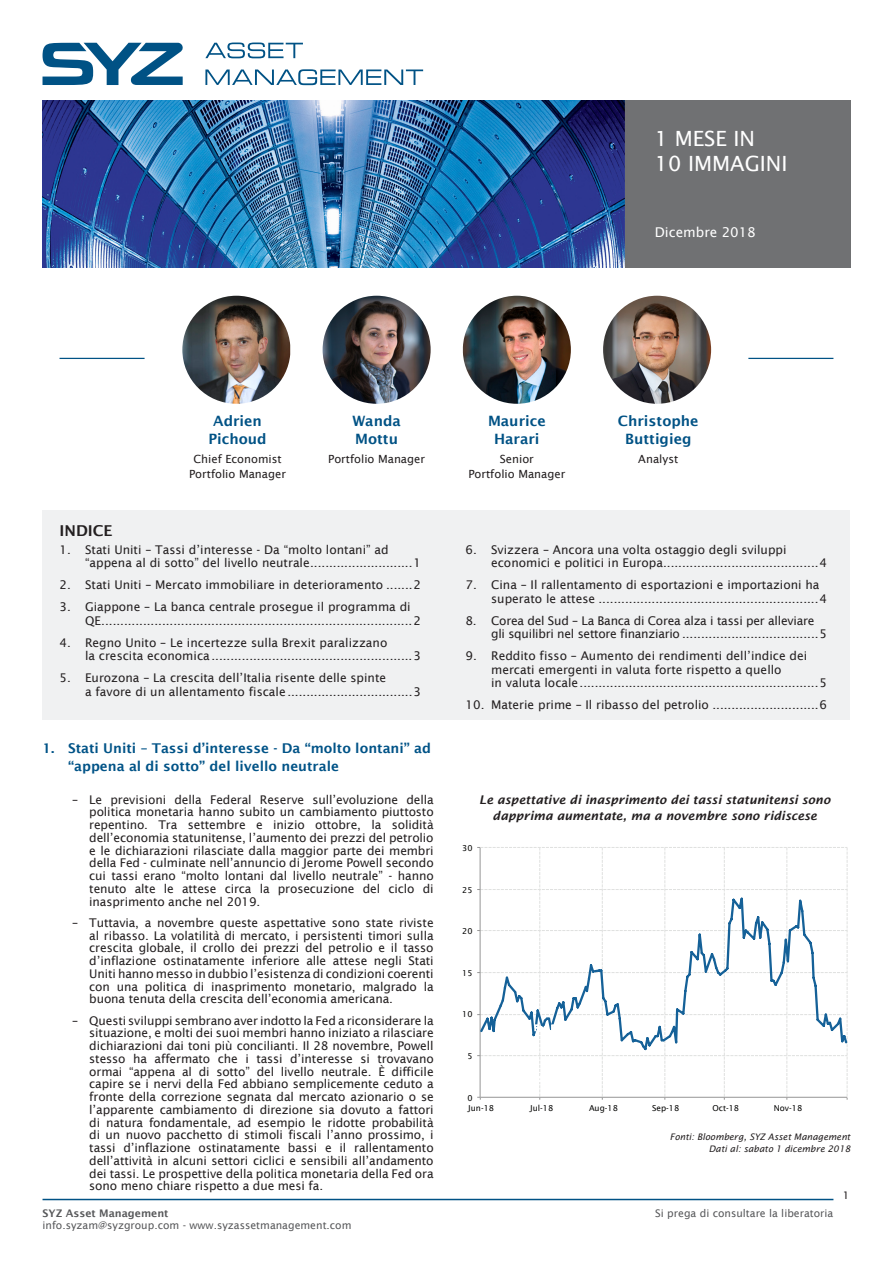
<style>
.page{position:relative;width:893px;height:1263px;background:#fff}
.page>*{position:absolute;margin:0;border:0;box-sizing:border-box;transform-origin:0 0}
.t1{font:21px/25.2px "Lucida Sans";color:#fff}
.t2{font:600 15px "Lucida Sans";color:#231f20}
.t3{font:600 14.25px/18px "Lucida Sans";color:#005285;text-align:center}
.t4{font:600 13.5px/18px "Lucida Sans";color:#005387}
.t5{font:13.5px "Lucida Sans";color:#fff}
.t6{font:12px/12.8px "Lucida Sans";color:#231f20}
.t7{font:12px/13.5px "Lucida Sans";letter-spacing:-.02em;color:#231f20}
.Graph_TITLES{font:italic 600 12px/16.5px "Lucida Sans";color:#231f20;text-align:center}
.t8{font:11.25px "Lucida Sans";color:#231f20}
.t9{font:10.5px "Lucida Sans";color:#57585a}
.t10{font:600 10.5px "Lucida Sans";color:#57585a}
.t11{font:10.5px "Lucida Sans";color:#231f20}
.Source_data{font:italic 9px "Lucida Sans";color:#231f20}
.t12{font:8.25px "Lucida Sans";color:#050504}
</style>
<div class="page">
<svg style="left:205px;top:43px;width:98px;height:15px"></svg>
<svg style="left:205px;top:69px;width:218px;height:16px"></svg>
<svg style="left:43px;top:43px;width:140px;height:42px"></svg>
<img style="left:43px;top:100px;width:807px;height:168px">
<hr style="left:43px;top:1199px;width:790px;height:1px;background:#005285">
<div style="left:43px;top:510px;width:807px;height:210px;background:#f0f1f2"></div>
<svg style="left:477px;top:847px;width:371px;height:253px"></svg>
<hr style="left:748px;top:358px;width:85px;height:1px;background:#005285">
<hr style="left:60px;top:358px;width:85px;height:1px;background:#005285">
<img style="left:182px;top:296px;width:108px;height:108px;border-radius:53px">
<img style="left:603px;top:296px;width:108px;height:108px;border-radius:54px">
<img style="left:323px;top:296px;width:108px;height:108px;border-radius:54px">
<img style="left:463px;top:296px;width:108px;height:108px;border-radius:53px">
<h1 class="t1" style="left:655px;top:126px;width:134px">1 MESE IN<br>10 IMMAGINI</h1>
<p class="t5" style="left:655px;top:224px;width:102px">Dicembre 2018</p>
<p class="t2" style="left:60px;top:522px;width:55px">INDICE</p>
<p class="t3" style="left:208px;top:412px;width:60px">Adrien<br>Pichoud</p>
<p class="t8" style="left:193px;top:453px;width:90px">Chief Economist</p>
<p class="t8" style="left:189px;top:468px;width:98px">Portfolio Manager</p>
<p class="t3" style="left:352px;top:412px;width:50px;text-align:left">Wanda<br>Mottu</p>
<p class="t8" style="left:328px;top:453px;width:98px">Portfolio Manager</p>
<p class="t6" style="left:85px;top:542px;width:337px;line-height:13.5px;text-indent:-26px">1. Stati Uniti – Tassi d’interesse - Da “molto lontani” ad “appena al di sotto” del livello neutrale...........................1</p>
<p class="t6" style="left:60px;top:578px;width:363px">2. Stati Uniti – Mercato immobiliare in deterioramento .......2</p>
<p class="t6" style="left:85px;top:600px;width:337px;line-height:13.5px;text-indent:-26px">3. Giappone – La banca centrale prosegue il programma di<br>QE..................................................................................2</p>
<p class="t6" style="left:85px;top:635px;width:337px;line-height:13.5px;text-indent:-26px">4. Regno Unito – Le incertezze sulla Brexit paralizzano<br>la crescita economica.....................................................3</p>
<p class="t6" style="left:85px;top:671px;width:337px;line-height:13.5px;text-indent:-26px">5. Eurozona – La crescita dell’Italia risente delle spinte<br>a favore di un allentamento fiscale.................................3</p>
<p class="t4" style="left:68px;top:739px;width:365px;text-indent:-26px">1. Stati Uniti – Tassi d’interesse - Da “molto lontani” ad “appena al di sotto” del livello neutrale</p>
<p class="t6" style="left:89px;top:793px;width:346px;text-align:justify;text-indent:-17px">– Le previsioni della Federal Reserve sull’evoluzione della politica monetaria hanno subito un cambiamento piuttosto repentino. Tra settembre e inizio ottobre, la solidità dell’economia statunitense, l’aumento dei prezzi del petrolio e le dichiarazioni rilasciate dalla maggior parte dei membri della Fed - culminate nell’annuncio di Jerome Powell secondo cui tassi erano “molto lontani dal livello neutrale” - hanno tenuto alte le attese circa la prosecuzione del ciclo di inasprimento anche nel 2019.</p>
<p class="t6" style="left:89px;top:916px;width:346px;text-align:justify;text-indent:-17px">– Tuttavia, a novembre queste aspettative sono state riviste al ribasso. La volatilità di mercato, i persistenti timori sulla crescita globale, il crollo dei prezzi del petrolio e il tasso d’inflazione ostinatamente inferiore alle attese negli Stati Uniti hanno messo in dubbio l’esistenza di condizioni coerenti con una politica di inasprimento monetario, malgrado la buona tenuta della crescita dell’economia americana.</p>
<p class="t6" style="left:89px;top:1014px;width:346px;text-align:justify;text-indent:-17px">– Questi sviluppi sembrano aver indotto la Fed a riconsiderare la situazione, e molti dei suoi membri hanno iniziato a rilasciare dichiarazioni dai toni più concilianti. Il 28 novembre, Powell stesso ha affermato che i tassi d’interesse si trovavano ormai “appena al di sotto” del livello neutrale. È difficile capire se i nervi della Fed abbiano semplicemente ceduto a fronte della correzione segnata dal mercato azionario o se l’apparente cambiamento di direzione sia dovuto a fattori di natura fondamentale, ad esempio le ridotte probabilità di un nuovo pacchetto di stimoli fiscali l’anno prossimo, i tassi d’inflazione ostinatamente bassi e il rallentamento dell’attività in alcuni settori ciclici e sensibili all’andamento dei tassi. Le prospettive della politica monetaria della Fed ora sono meno chiare rispetto a due mesi fa.</p>
<p class="t3" style="left:488px;top:412px;width:59px">Maurice<br>Harari</p>
<p class="t8" style="left:500px;top:453px;width:36px">Senior</p>
<p class="t8" style="left:468px;top:468px;width:98px">Portfolio Manager</p>
<p class="t3" style="left:618px;top:412px;width:82px">Christophe<br>Buttigieg</p>
<p class="t8" style="left:638px;top:453px;width:42px">Analyst</p>
<p class="t6" style="left:491px;top:542px;width:337px;line-height:13.5px;text-indent:-26px">6. Svizzera – Ancora una volta ostaggio degli sviluppi economici e politici in Europa.........................................4</p>
<p class="t6" style="left:491px;top:578px;width:337px;line-height:13.5px;text-indent:-26px">7. Cina – Il rallentamento di esportazioni e importazioni ha superato le attese ..........................................................4</p>
<p class="t7" style="left:491px;top:613px;width:337px;text-indent:-26px">8. Corea del Sud – La Banca di Corea alza i tassi per alleviare gli squilibri nel settore finanziario ....................................5</p>
<p class="t6" style="left:491px;top:649px;width:337px;line-height:13.5px;text-indent:-26px">9. Reddito fisso – Aumento dei rendimenti dell’indice dei mercati emergenti in valuta forte rispetto a quello<br>in valuta locale...............................................................5</p>
<p class="t6" style="left:466px;top:698px;width:363px">10. Materie prime – Il ribasso del petrolio ............................6</p>
<p class="Graph_TITLES" style="left:479px;top:791px;width:353px">Le aspettative di inasprimento dei tassi statunitensi sono dapprima aumentate, ma a novembre sono ridiscese</p>
<p class="t12" style="left:462px;top:843px;width:12px">30</p>
<p class="t12" style="left:462px;top:885px;width:12px">25</p>
<p class="t12" style="left:462px;top:926px;width:12px">20</p>
<p class="t12" style="left:462px;top:968px;width:12px">15</p>
<p class="t12" style="left:462px;top:1010px;width:12px">10</p>
<p class="t12" style="left:467px;top:1051px;width:7px">5</p>
<p class="t12" style="left:467px;top:1093px;width:7px">0</p>
<p class="t12" style="left:468px;top:1103px;width:27px">Jun-18</p>
<p class="t12" style="left:530px;top:1103px;width:25px">Jul-18</p>
<p class="t12" style="left:589px;top:1103px;width:30px">Aug-18</p>
<p class="t12" style="left:652px;top:1103px;width:29px">Sep-18</p>
<p class="t12" style="left:712px;top:1103px;width:28px">Oct-18</p>
<p class="t12" style="left:774px;top:1103px;width:30px">Nov-18</p>
<p class="Source_data" style="left:670px;top:1131px;width:182px">Fonti: Bloomberg, SYZ Asset Management</p>
<p class="Source_data" style="left:709px;top:1143px;width:143px">Dati al: sabato 1 dicembre 2018</p>
<p class="t11" style="left:843px;top:1189px;width:8px">1</p>
<p class="t10" style="left:43px;top:1207px;width:128px">SYZ Asset Management</p>
<p class="t9" style="left:655px;top:1207px;width:180px">Si prega di consultare la liberatoria</p>
<p class="t9" style="left:43px;top:1219px;width:311px">info.syzam@syzgroup.com - www.syzassetmanagement.com</p>
</div>
